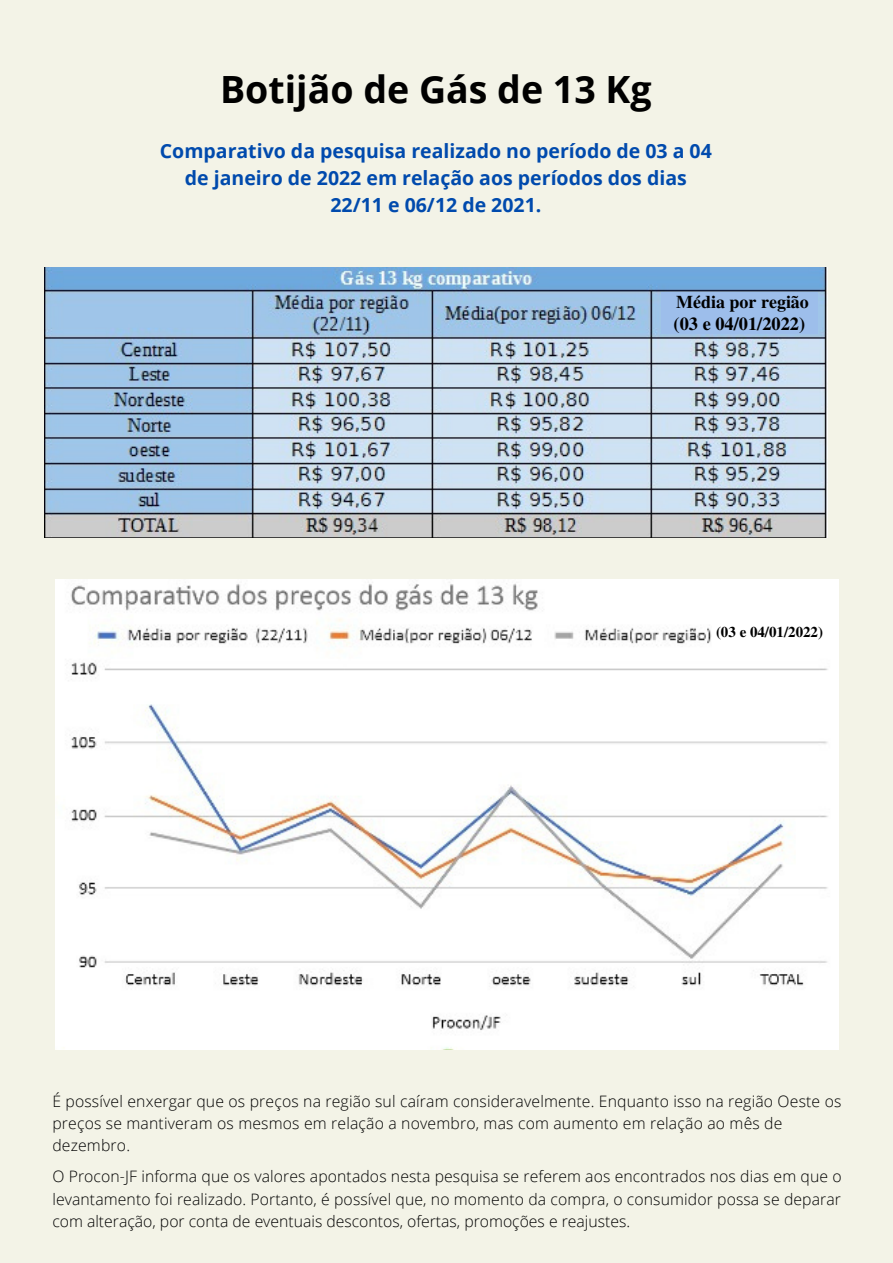
<style>
.page{position:relative;width:893px;height:1263px;background:#f3f3e7}
.page>*{position:absolute;margin:0;border:0;box-sizing:border-box;transform-origin:0 0}
.t1{font:700 37.5px "Open Sans";color:#000}
.t2{font:700 19.5px/27px "Open Sans";color:#004aad;text-align:center}
.t3{font:700 18.38px "Te X Gyre Termes";color:#000}
.t4{font:700 17.92px "Te X Gyre Termes";color:#000}
.t5{font:300 15.75px/22px "Open Sans";letter-spacing:.01em;color:#000}
.t6{font:700 14.92px "Te X Gyre Termes";color:#000}
</style>
<div class="page">
<img style="left:45px;top:267px;width:782px;height:271px">
<img style="left:56px;top:579px;width:782px;height:470px">
<div style="left:661px;top:292px;width:156px;height:41px;background:#9dbeeb"></div>
<div style="left:712px;top:612px;width:115px;height:40px;background:#fff"></div>
<p class="t1" style="left:220px;top:63px;width:433px">Botijão de Gás de 13 Kg</p>
<p class="t2" style="left:160px;top:137px;width:553px">Comparativo da pesquisa realizado no período de 03 a 04 de janeiro de 2022 em relação aos períodos dos dias</p>
<p class="t2" style="left:330px;top:191px;width:212px">22/11 e 06/12 de 2021.</p>
<p class="t4" style="left:676px;top:288px;width:134px">Média por região</p>
<p class="t3" style="left:673px;top:309px;width:133px">(03 e 04/01/2022)</p>
<p class="t6" style="left:716px;top:621px;width:109px">(03 e 04/01/2022)</p>
<p class="t5" style="left:52px;top:1090px;width:790px">É possível enxergar que os preços na região sul caíram consideravelmente. Enquanto isso na região Oeste os preços se mantiveram os mesmos em relação a novembro, mas com aumento em relação ao mês de dezembro.</p>
<p class="t5" style="left:52px;top:1165px;width:791px">O Procon-JF informa que os valores apontados nesta pesquisa se referem aos encontrados nos dias em que o</p>
<p class="t5" style="left:52px;top:1188px;width:790px">levantamento foi realizado. Portanto, é possível que, no momento da compra, o consumidor possa se deparar</p>
<p class="t5" style="left:52px;top:1210px;width:579px">com alteração, por conta de eventuais descontos, ofertas, promoções e reajustes.</p>
</div>
